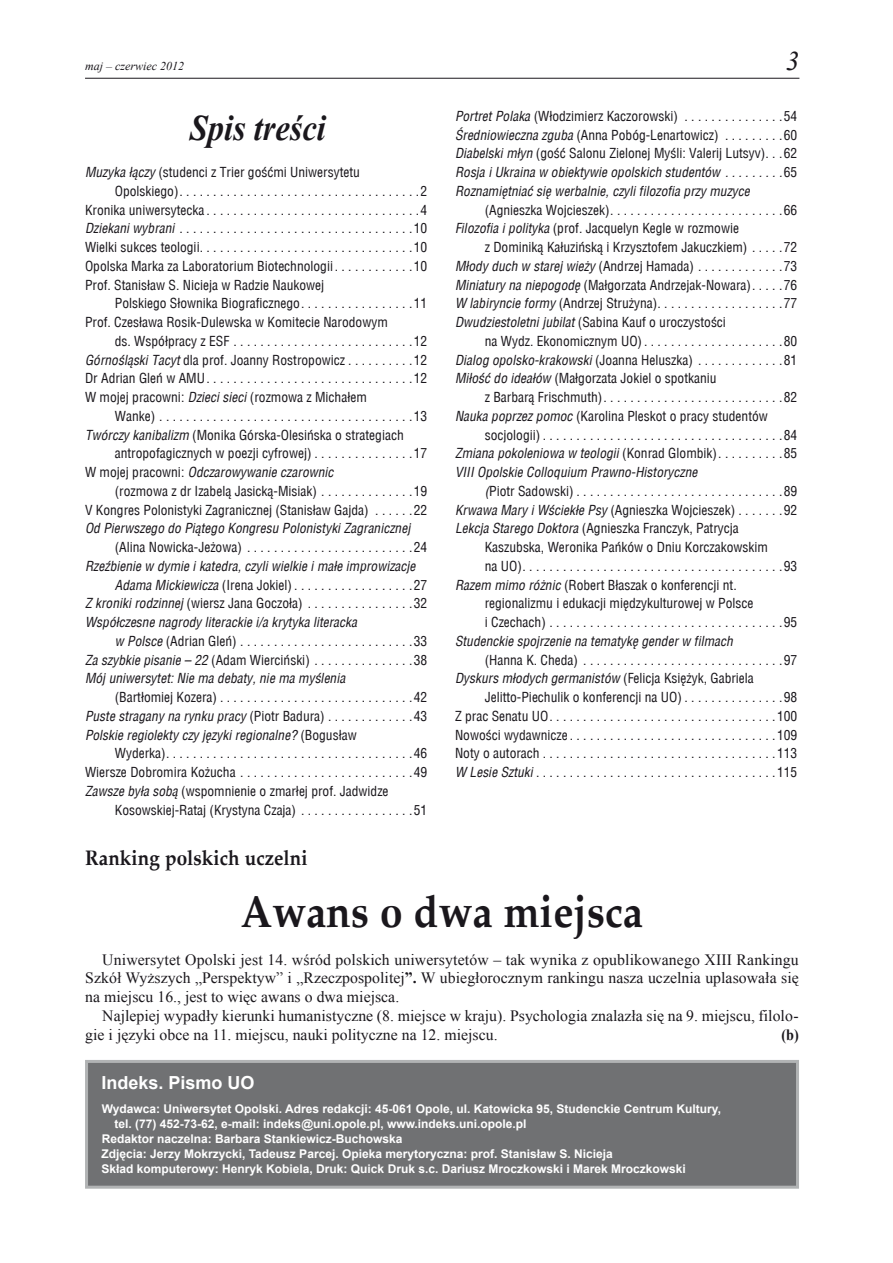
<style>
.page{position:relative;width:893px;height:1263px;background:#fff}
.page>*{position:absolute;margin:0;border:0;box-sizing:border-box;transform-origin:0 0}
.t1{font:700 45px "Palm Springs";color:#1a171c;scale:.9 1}
.t2{font:italic 700 36px "Times New Roman";color:#1a171c;scale:.9 1}
.t3{font:italic 27px "Times New Roman";color:#1a171c}
.t4{font:700 21px "Palm Springs";color:#1a171c;scale:.9 1}
.t5{font:700 18px "Arial";color:#fff}
.t6{font:15.75px/18.8px "Times New Roman";color:#1a171c;text-align:justify}
.t7{font:700 15.75px "Times New Roman";color:#1a171c;scale:.9 1}
.t8{font:13.5px/18.8px "Switzerland Condensed";color:#1a171c;text-align:justify}
.t9{font:italic 13.5px/18.8px "Switzerland Condensed";color:#1a171c;text-align:justify}
.t10{font:700 12px "Arial";color:#fff}
.t11{font:italic 12px "Times New Roman";color:#1a171c}
.s1{font-style:normal}
.s2{font-style:italic}
.s3{font-weight:700}
</style>
<div class="page">
<hr style="left:85px;top:78px;width:714px;height:1px;background:#1a171c">
<div style="left:87px;top:1061px;width:710px;height:126px;background:#707173"></div>
<div style="left:85px;top:1060px;width:714px;height:129px;border:3px solid #b1b3b4"></div>
<p class="t11" style="left:85px;top:57px;width:100px">maj – czerwiec 2012</p>
<h3 class="t3" style="left:786px;top:42px;width:15px">3</h3>
<h2 class="t2" style="left:190px;top:102px;width:153px">Spis treści</h2>
<p class="t9" style="left:455px;top:106px;width:344px">Portret Polaka <span class="s1">(Włodzimierz Kaczorowski) . . . . . . . . . . . . . . 54<br></span>Średniowieczna zguba <span class="s1">(Anna Pobóg-Lenartowicz) . . . . . . . . 60<br></span>Diabelski młyn <span class="s1">(gość Salonu Zielonej Myśli: Valerij Lutsyv) . . 62<br></span>Rosja i Ukraina w obiektywie opolskich studentów . . . . . . . . <span class="s1">65<br></span>Roznamiętniać się werbalnie, czyli filozofia przy muzyce</p>
<p class="t8" style="left:455px;top:200px;width:344px;text-indent:30px">(Agnieszka Wojcieszek) ......................... 66<br><span class="s2">Filozofia i polityka</span> (prof. Jacquelyn Kegle w rozmowie</p>
<p class="t8" style="left:455px;top:238px;width:344px;text-indent:30px">z Dominiką Kałuzińską i Krzysztofem Jakuczkiem) . . . . 72<br><span class="s2">Młody duch w starej wieży</span> (Andrzej Hamada) . . . . . . . . . . . . 73<br><span class="s2">Miniatury na niepogodę</span> (Małgorzata Andrzejak-Nowara) . . . . 76<br><span class="s2">W labiryncie formy</span> (Andrzej Strużyna) . . . . . . . . . . . . . . . . . . 77<br><span class="s2">Dwudziestoletni jubilat</span> (Sabina Kauf o uroczystości</p>
<p class="t8" style="left:455px;top:332px;width:344px;text-indent:30px">na Wydz. Ekonomicznym UO) . . . . . . . . . . . . . . . . . . . . 80<br><span class="s2">Dialog opolsko-krakowski</span> (Joanna Heluszka) . . . . . . . . . . . . 81<br><span class="s2">Miłość do ideałów</span> (Małgorzata Jokiel o spotkaniu</p>
<p class="t8" style="left:455px;top:388px;width:344px;text-indent:30px">z Barbarą Frischmuth) .......................... 82<br><span class="s2">Nauka poprzez pomoc</span> (Karolina Pleskot o pracy studentów</p>
<p class="t8" style="left:455px;top:425px;width:344px;text-indent:30px">socjologii) ................................... 84<br><span class="s2">Zmiana pokoleniowa w teologii</span> (Konrad Glombik) . . . . . . . . . 85<br><span class="s2">VIII Opolskie Colloquium Prawno-Historyczne</span></p>
<p class="t8" style="left:485px;top:482px;width:314px"><span class="s2">(</span>Piotr Sadowski) .............................. 89</p>
<p class="t8" style="left:455px;top:500px;width:344px"><span class="s2">Krwawa Mary i Wściekłe Psy</span> (Agnieszka Wojcieszek) . . . . . . 92</p>
<p class="t8" style="left:455px;top:519px;width:285px"><span class="s2">Lekcja Starego Doktora</span> (Agnieszka Franczyk, Patrycja</p>
<p class="t8" style="left:485px;top:538px;width:285px">Kaszubska, Weronika Pańków o Dniu Korczakowskim</p>
<p class="t8" style="left:485px;top:557px;width:314px">na UO) ...................................... 93</p>
<p class="t8" style="left:455px;top:575px;width:281px"><span class="s2">Razem mimo różnic</span> (Robert Błaszak o konferencji nt.</p>
<p class="t8" style="left:485px;top:594px;width:270px">regionalizmu i edukacji międzykulturowej w Polsce</p>
<p class="t8" style="left:485px;top:613px;width:314px">i Czechach) .................................. 95</p>
<p class="t9" style="left:455px;top:632px;width:279px">Studenckie spojrzenie na tematykę gender w filmach</p>
<p class="t8" style="left:455px;top:650px;width:344px;text-indent:30px">(Hanna K. Cheda) ............................. 97<br><span class="s2">Dyskurs młodych germanistów</span> (Felicja Księżyk, Gabriela</p>
<p class="t8" style="left:455px;top:688px;width:344px;text-indent:30px">Jelitto-Piechulik o konferencji na UO) . . . . . . . . . . . . . . 98<br>Z prac Senatu UO ................................. 100<br>Nowości wydawnicze .............................. 109<br>Noty o autorach .................................. 113<br><span class="s2">W Lesie Sztuki</span> ................................... 115</p>
<p class="t8" style="left:85px;top:163px;width:276px"><span class="s2">Muzyka łączy</span> (studenci z Trier gośćmi Uniwersytetu</p>
<p class="t8" style="left:115px;top:182px;width:314px">Opolskiego) ................................... 2</p>
<p class="t8" style="left:85px;top:200px;width:344px">Kronika uniwersytecka ............................... 4</p>
<p class="t8" style="left:85px;top:219px;width:344px"><span class="s2">Dziekani wybrani</span> .................................. 10</p>
<p class="t8" style="left:85px;top:238px;width:344px">Wielki sukces teologii ............................... 10</p>
<p class="t8" style="left:85px;top:257px;width:344px">Opolska Marka za Laboratorium Biotechnologii . . . . . . . . . . . 10</p>
<p class="t8" style="left:85px;top:275px;width:241px">Prof. Stanisław S. Nicieja w Radzie Naukowej</p>
<p class="t8" style="left:115px;top:294px;width:314px">Polskiego Słownika Biograficznego . . . . . . . . . . . . . . . . 11</p>
<p class="t8" style="left:85px;top:313px;width:304px">Prof. Czesława Rosik-Dulewska w Komitecie Narodowym</p>
<p class="t8" style="left:115px;top:332px;width:314px">ds. Współpracy z ESF .......................... 12</p>
<p class="t8" style="left:85px;top:350px;width:344px"><span class="s2">Górnośląski Tacyt</span> dla prof. Joanny Rostropowicz . . . . . . . . . 12</p>
<p class="t8" style="left:85px;top:369px;width:344px">Dr Adrian Gleń w AMU .............................. 12</p>
<p class="t8" style="left:85px;top:388px;width:283px">W mojej pracowni: <span class="s2">Dzieci sieci</span> (rozmowa z Michałem</p>
<p class="t8" style="left:115px;top:407px;width:314px">Wanke) ..................................... 13</p>
<p class="t8" style="left:85px;top:425px;width:320px"><span class="s2">Twórczy kanibalizm</span> (Monika Górska-Olesińska o strategiach</p>
<p class="t8" style="left:115px;top:444px;width:314px">antropofagicznych w poezji cyfrowej) . . . . . . . . . . . . . . 17</p>
<p class="t9" style="left:85px;top:463px;width:250px"><span class="s1">W mojej pracowni:</span> Odczarowywanie czarownic</p>
<p class="t8" style="left:115px;top:482px;width:314px">(rozmowa z dr Izabelą Jasicką-Misiak) . . . . . . . . . . . . . 19</p>
<p class="t8" style="left:85px;top:500px;width:344px">V Kongres Polonistyki Zagranicznej (Stanisław Gajda) . . . . . 22</p>
<p class="t9" style="left:85px;top:519px;width:327px">Od Pierwszego do Piątego Kongresu Polonistyki Zagranicznej</p>
<p class="t8" style="left:115px;top:538px;width:314px">(Alina Nowicka-Jeżowa) ........................ 24</p>
<p class="t9" style="left:85px;top:557px;width:332px">Rzeźbienie w dymie i katedra, czyli wielkie i małe improwizacje</p>
<p class="t8" style="left:115px;top:575px;width:314px"><span class="s2">Adama Mickiewicza</span> (Irena Jokiel) . . . . . . . . . . . . . . . . . 27</p>
<p class="t8" style="left:85px;top:594px;width:344px"><span class="s2">Z kroniki rodzinnej</span> (wiersz Jana Goczoła) . . . . . . . . . . . . . . . 32</p>
<p class="t9" style="left:85px;top:613px;width:274px">Współczesne nagrody literackie i/a krytyka literacka</p>
<p class="t8" style="left:115px;top:632px;width:314px"><span class="s2">w Polsce</span> (Adrian Gleń) ......................... 33</p>
<p class="t8" style="left:85px;top:650px;width:344px"><span class="s2">Za szybkie pisanie – 22</span> (Adam Wierciński) . . . . . . . . . . . . . . 38</p>
<p class="t9" style="left:85px;top:669px;width:262px">Mój uniwersytet: Nie ma debaty, nie ma myślenia</p>
<p class="t8" style="left:85px;top:688px;width:344px;text-indent:30px">(Bartłomiej Kozera) ............................ 42<br><span class="s2">Puste stragany na rynku pracy</span> (Piotr Badura) . . . . . . . . . . . . 43<br><span class="s2">Polskie regiolekty czy języki regionalne?</span> (Bogusław</p>
<p class="t8" style="left:85px;top:744px;width:344px;text-indent:30px">Wyderka) .................................... 46<br>Wiersze Dobromira Kożucha ......................... 49<br><span class="s2">Zawsze była sobą</span> (wspomnienie o zmarłej prof. Jadwidze</p>
<p class="t8" style="left:115px;top:800px;width:314px">Kosowskiej-Rataj (Krystyna Czaja) . . . . . . . . . . . . . . . . 51</p>
<h3 class="t4" style="left:85px;top:845px;width:249px">Ranking polskich uczelni</h3>
<h1 class="t1" style="left:241px;top:885px;width:448px">Awans o dwa miejsca</h1>
<p class="t6" style="left:85px;top:950px;width:715px;text-indent:17px">Uniwersytet Opolski jest 14. wśród polskich uniwersytetów – tak wynika z opublikowanego XIII Rankingu Szkół Wyższych „Perspektyw” i „Rzeczpospolitej<span class="s3">”.</span> W ubiegłorocznym rankingu nasza uczelnia uplasowała się na miejscu 16., jest to więc awans o dwa miejsca.</p>
<p class="t6" style="left:85px;top:1006px;width:715px;text-indent:17px">Najlepiej wypadły kierunki humanistyczne (8. miejsce w kraju). Psychologia znalazła się na 9. miejscu, filolo&shy;gie i języki obce na 11. miejscu, nauki polityczne na 12. miejscu.</p>
<p class="t7" style="left:781px;top:1023px;width:21px">(b)</p>
<h3 class="t5" style="left:102px;top:1071px;width:155px">Indeks. Pismo UO</h3>
<p class="t10" style="left:102px;top:1100px;width:621px">Wydawca: Uniwersytet Opolski. Adres redakcji: 45-061 Opole, ul. Katowicka 95, Studenckie Centrum Kultury,</p>
<p class="t10" style="left:115px;top:1115px;width:414px">tel. (77) 452-73-62, e-mail: indeks@uni.opole.pl, www.indeks.uni.opole.pl</p>
<p class="t10" style="left:102px;top:1130px;width:302px">Redaktor naczelna: Barbara Stankiewicz-Buchowska</p>
<p class="t10" style="left:101px;top:1145px;width:513px">Zdjęcia: Jerzy Mokrzycki, Tadeusz Parcej. Opieka merytoryczna: prof. Stanisław S. Nicieja</p>
<p class="t10" style="left:102px;top:1160px;width:586px">Skład komputerowy: Henryk Kobiela, Druk: Quick Druk s.c. Dariusz Mroczkowski i Marek Mroczkowski</p>
</div>
